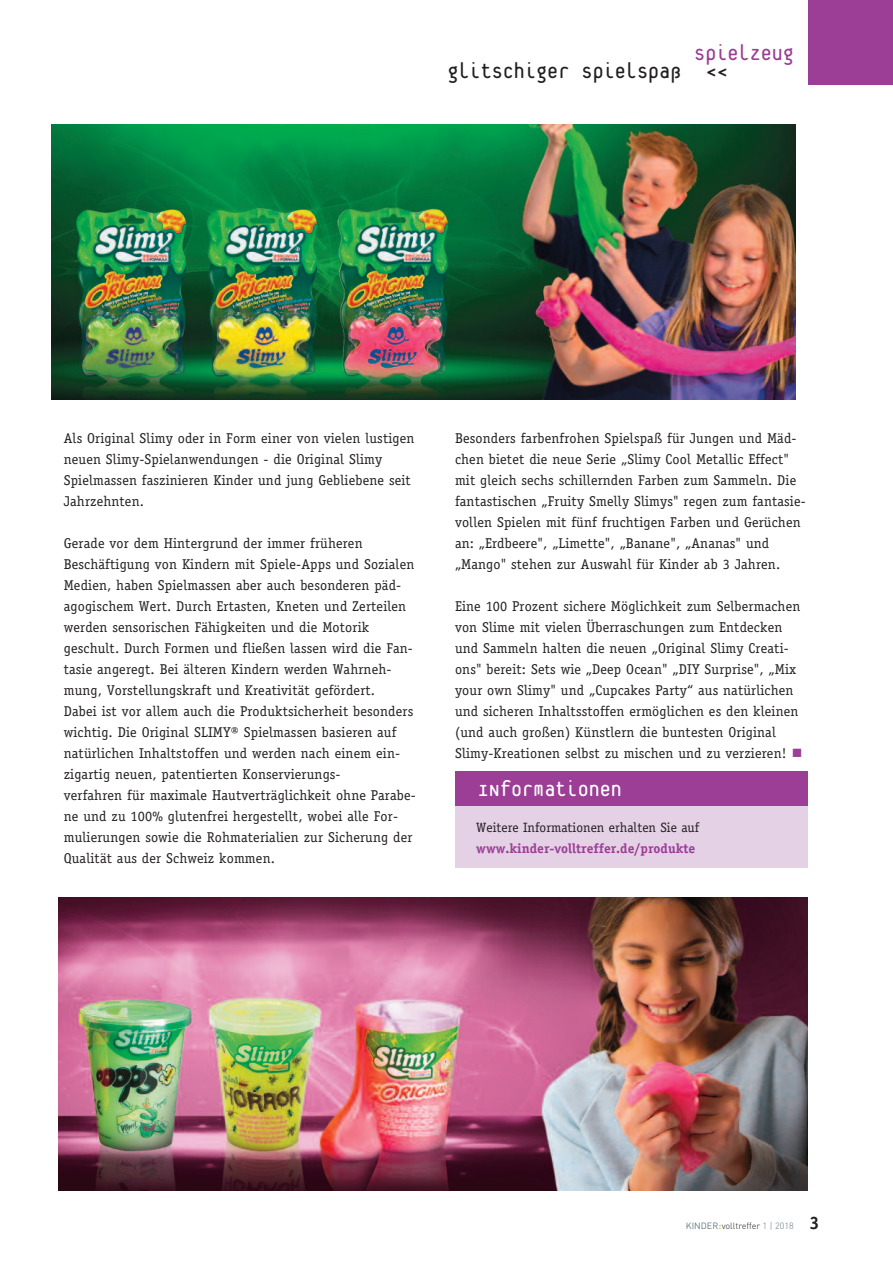
<style>
.page{position:relative;width:893px;height:1263px;background:#fff}
.page>*{position:absolute;margin:0;border:0;box-sizing:border-box;transform-origin:0 0}
.t1{font:24px "Platelet";color:#231f20}
.t2{font:24px "Platelet";color:#fff}
.t3{font:24px "Platelet";color:#9c3d96}
.t4{font:14.25px/21px "Officina Serif Std";letter-spacing:.01em;color:#231f20}
.t5{font:13.5px "Officina Serif Std";color:#231f20}
.t6{font:700 13.5px "Officina Serif Std";color:#9c3d96}
.t7{font:300 9px "DIN";color:#231f20}
.s1{color:#9c3d96}
.s2{font-weight:400;color:#647882}
.s3{font-family:"VAG Rounded Std";font-weight:900;color:#b3d234}
.s4{color:#647882}
.s5{font-family:"Officina Serif Std";font-weight:700;font-size:18px}
</style>
<div class="page">
<div style="left:808px;top:0;width:85px;height:85px;background:#9c3d96"></div>
<img style="left:59px;top:897px;width:749px;height:294px">
<div style="left:455px;top:772px;width:353px;height:95px;background:#e4d1e6"></div>
<div style="left:455px;top:771px;width:353px;height:35px;background:#9c3d96"></div>
<img style="left:51px;top:125px;width:744px;height:275px">
<h1 class="t3" style="left:694px;top:38px;width:101px">Spielzeug</h1>
<h1 class="t1" style="left:447px;top:56px;width:282px">glitschiger Spielspaß &lt;&lt;</h1>
<p class="t4" style="left:64px;top:427px;width:352px">Als Original Slimy oder in Form einer von vielen lustigen neuen Slimy-Spielanwendungen - die Original Slimy Spielmassen faszinieren Kinder und jung Gebliebene seit Jahrzehnten.</p>
<p class="t4" style="left:64px;top:532px;width:354px">Gerade vor dem Hintergrund der immer früheren Beschäftigung von Kindern mit Spiele-Apps und Sozialen Medien, haben Spielmassen aber auch besonderen päd&shy;agogischem Wert. Durch Ertasten, Kneten und Zerteilen werden sensorischen Fähigkeiten und die Motorik geschult. Durch Formen und fließen lassen wird die Fan&shy;tasie angeregt. Bei älteren Kindern werden Wahrneh&shy;mung, Vorstellungskraft und Kreativität gefördert.<br>Dabei ist vor allem auch die Produktsicherheit besonders wichtig. Die Original SLIMY® Spielmassen basieren auf natürlichen Inhaltstoffen und werden nach einem ein&shy;zigartig neuen, patentierten Konservierungs-<br>verfahren für maximale Hautverträglichkeit ohne Parabe&shy;ne und zu 100% glutenfrei hergestellt, wobei alle For&shy;mulierungen sowie die Rohmaterialien zur Sicherung der Qualität aus der Schweiz kommen.</p>
<p class="t4" style="left:455px;top:427px;width:352px">Besonders farbenfrohen Spielspaß für Jungen und Mäd&shy;chen bietet die neue Serie „Slimy Cool Metallic Effect" mit gleich sechs schillernden Farben zum Sammeln. Die fantastischen „Fruity Smelly Slimys" regen zum fantasie&shy;vollen Spielen mit fünf fruchtigen Farben und Gerüchen an: „Erdbeere", „Limette", „Banane", „Ananas" und „Mango" stehen zur Auswahl für Kinder ab 3 Jahren.</p>
<p class="t4" style="left:455px;top:595px;width:349px">Eine 100 Prozent sichere Möglichkeit zum Selbermachen von Slime mit vielen Überraschungen zum Entdecken und Sammeln halten die neuen „Original Slimy Creati&shy;ons" bereit: Sets wie „Deep Ocean" „DIY Surprise", „Mix your own Slimy" und „Cupcakes Party“ aus natürlichen und sicheren Inhaltsstoffen ermöglichen es den kleinen (und auch großen) Künstlern die buntesten Original Slimy-Kreationen selbst zu mischen und zu verzieren! <span class="s1">■</span></p>
<h1 class="t2" style="left:478px;top:774px;width:146px">INformationen</h1>
<p class="t5" style="left:476px;top:819px;width:225px">Weitere Informationen erhalten Sie auf</p>
<p class="t6" style="left:476px;top:843px;width:220px">www.kinder-volltreffer.de/produkte</p>
<p class="t7" style="left:686px;top:1220px;width:135px"><span class="s2">KINDER</span><span class="s3">:</span>volltreffer <span class="s4">1 | 2018</span> <span class="s5">3</span></p>
</div>
